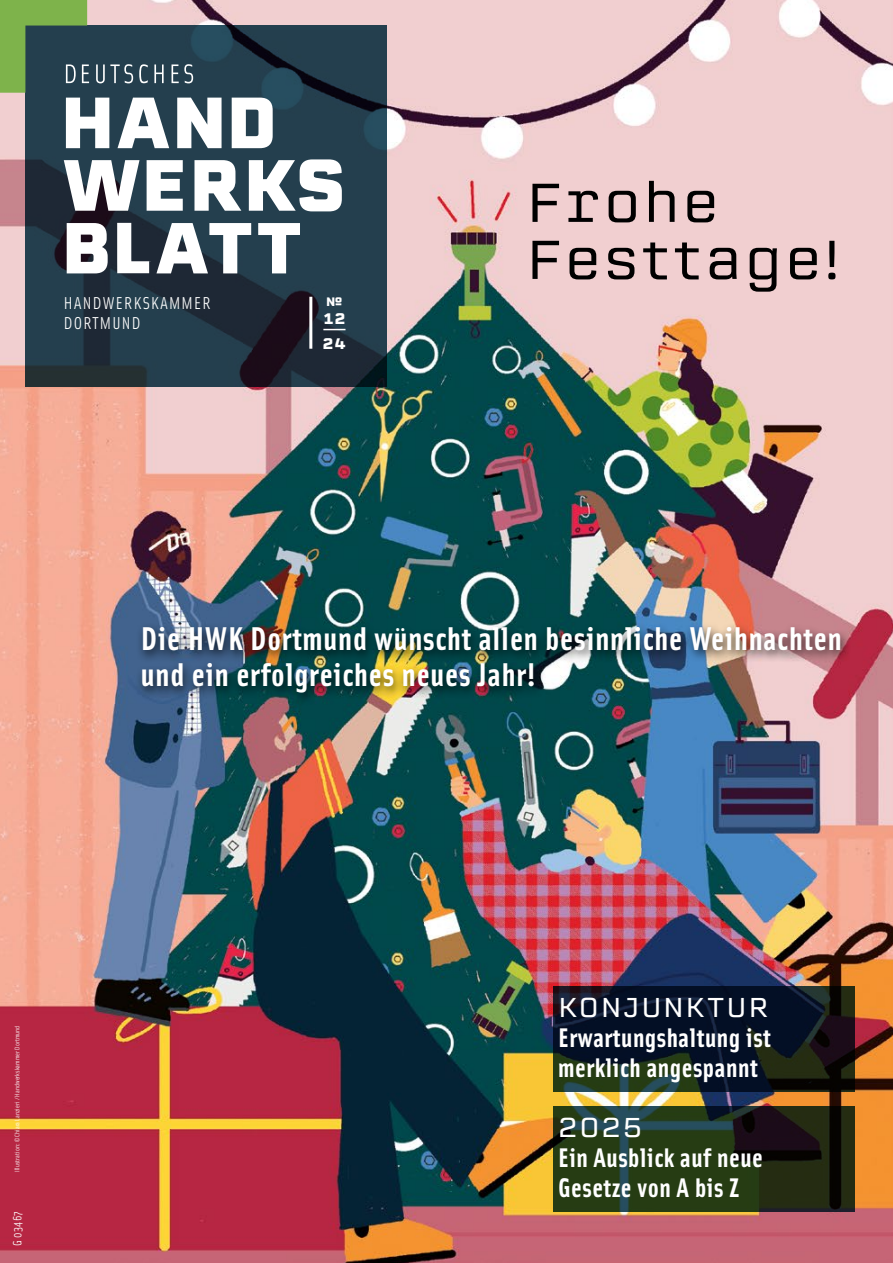
<style>
.page{position:relative;width:893px;height:1263px;background:#fff}
.page>*{position:absolute;margin:0;border:0;box-sizing:border-box;transform-origin:0 0}
.t1{font:54px/57px "Erbaum";letter-spacing:.04em;color:#000}
.t2{font:700 33px/36px "Solex OT";letter-spacing:.025em;color:#fff}
.t3{font:700 27px/30px "Solex OT";letter-spacing:.02em;color:#fff}
.t4{font:27px "Erbaum";letter-spacing:.05em;color:#fff}
.t5{font:17.25px/19.8px "Solex OT";letter-spacing:.07em;color:#fff}
.t6{font:700 15px/24.6px "Erbaum";color:#fff}
.t7{font:12px "Solex OT";letter-spacing:.025em;color:#fff}
.t8{font:700 12px "Erbaum";color:#fff}
.t9{font:6.75px "Solex OT";letter-spacing:.01em;color:#fff}
</style>
<div class="page">
<img style="left:0;top:0;width:893px;height:1263px">
<svg style="left:26px;top:26px;width:361px;height:361px;background:#223644"></svg>
<svg style="left:553px;top:986px;width:302px;height:106px;background:#0e1921"></svg>
<svg style="left:553px;top:1106px;width:302px;height:106px;background:#213119"></svg>
<hr style="left:309px;top:297px;width:3px;height:52px;background:#fff">
<svg style="left:323px;top:329px;width:22px;height:1px"></svg>
<div style="left:135px;top:622px;width:716px;height:84px;background:#000;opacity:.7"></div>
<svg style="left:258px;top:223px;width:42px;height:50px"></svg>
<svg style="left:64px;top:160px;width:119px;height:51px"></svg>
<svg style="left:0;top:0;width:273px;height:148px"></svg>
<svg style="left:194px;top:160px;width:47px;height:51px"></svg>
<svg style="left:249px;top:159px;width:93px;height:52px"></svg>
<svg style="left:67px;top:223px;width:41px;height:50px"></svg>
<svg style="left:156px;top:223px;width:95px;height:50px"></svg>
<svg style="left:117px;top:223px;width:32px;height:50px"></svg>
<p class="t5" style="left:64px;top:292px;width:148px">HANDWERKSKAMMER<br>DORTMUND</p>
<p class="t8" style="left:326px;top:293px;width:18px">№</p>
<p class="t6" style="left:323px;top:306px;width:25px">12<br>24</p>
<h1 class="t1" style="left:526px;top:173px;width:315px">Frohe<br>Festtage!</h1>
<p class="t2" style="left:141px;top:619px;width:702px">Die HWK Dortmund wünscht allen besinnliche Weihnachten und ein erfolgreiches neues Jahr!</p>
<p class="t9" style="left:13px;top:1172px;width:147px;rotate:-90deg">Illustration: © Chiara Lanzieri / Handwerkskammer Dortmund</p>
<p class="t7" style="left:10px;top:1246px;width:36px;rotate:-90deg">G 03467</p>
<p class="t4" style="left:558px;top:989px;width:212px">KONJUNKTUR</p>
<p class="t3" style="left:558px;top:1022px;width:214px">Erwartungshaltung ist merklich angespannt</p>
<p class="t4" style="left:558px;top:1109px;width:86px">2025</p>
<p class="t3" style="left:558px;top:1142px;width:206px">Ein Ausblick auf neue<br>Gesetze von A bis Z</p>
</div>
